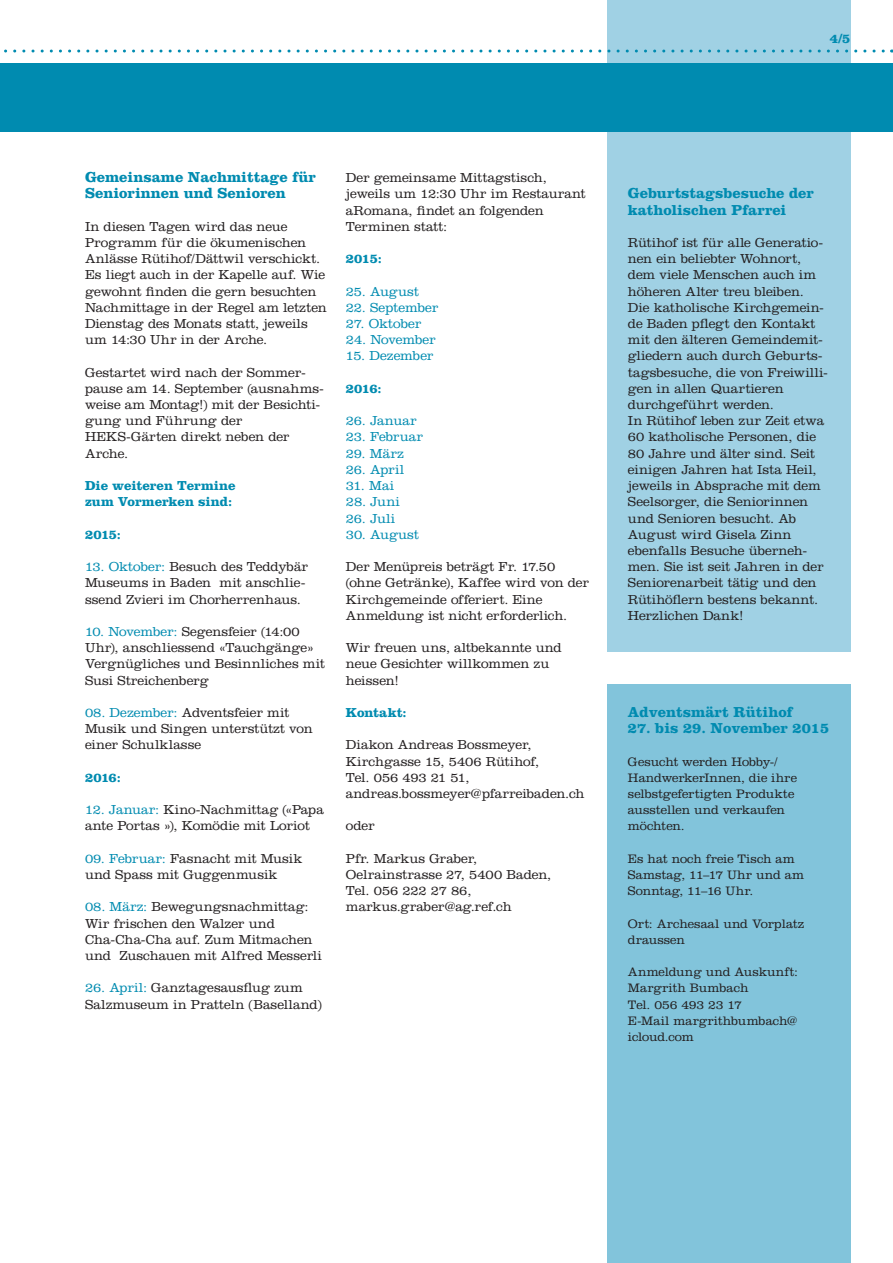
<style>
.page{position:relative;width:893px;height:1263px;background:#fff}
.page>*{position:absolute;margin:0;border:0;box-sizing:border-box;transform-origin:0 0}
.t1{font:700 15px/16.2px "Clarendon LT Std";color:#008bb0}
.t2{font:300 13.5px/16.2px "Clarendon LT Std";letter-spacing:-.005em;color:#231f20}
.t3{font:300 13.5px "Clarendon LT Std";letter-spacing:-.005em;color:#008bb0}
.t4{font:700 13.5px/16.2px "Clarendon LT Std";letter-spacing:-.005em;color:#008bb0}
.t5{font:300 12.75px/16.2px "Clarendon LT Std";letter-spacing:-.005em;color:#231f20}
.s1{color:#008bb0}
</style>
<div class="page">
<div style="left:607px;top:0;width:243px;height:652px;background:#a0d1e4"></div>
<svg style="left:4px;top:50px;width:888px;height:3px"></svg>
<div style="left:607px;top:684px;width:243px;height:579px;background:#82c4db"></div>
<div style="left:0;top:64px;width:893px;height:68px;background:#008bb0"></div>
<p class="t4" style="left:830px;top:30px;width:22px">4/5</p>
<p class="t1" style="left:85px;top:169px;width:232px">Gemeinsame Nachmittage für<br>Seniorinnen und Senioren</p>
<p class="t2" style="left:85px;top:218px;width:243px">In diesen Tagen wird das neue<br>Programm für die ökumenischen<br>Anlässe Rütihof/Dättwil verschickt.<br>Es liegt auch in der Kapelle auf. Wie gewohnt finden die gern besuchten<br>Nachmittage in der Regel am letzten<br>Dienstag des Monats statt, jeweils um 14:30 Uhr in der Arche.</p>
<p class="t2" style="left:85px;top:364px;width:240px">Gestartet wird nach der Sommer&shy;pause am 14. September (ausnahms&shy;weise am Montag!) mit der Besichti&shy;gung und Führung der<br>HEKS-Gärten direkt neben der<br>Arche.</p>
<p class="t4" style="left:85px;top:477px;width:152px">Die weiteren Termine zum Vormerken sind:</p>
<p class="t4" style="left:85px;top:526px;width:37px">2015:</p>
<p class="t2" style="left:85px;top:558px;width:225px"><span class="s1">13. Oktober:</span> Besuch des Teddybär<br>Museums in Baden mit anschlie&shy;ssend Zvieri im Chorherrenhaus.</p>
<p class="t2" style="left:85px;top:623px;width:242px"><span class="s1">10. November:</span> Segensfeier (14:00<br>Uhr), anschliessend «Tauchgänge»<br>Vergnügliches und Besinnliches mit<br>Susi Streichenberg</p>
<p class="t2" style="left:85px;top:704px;width:229px"><span class="s1">08. Dezember:</span> Adventsfeier mit<br>Musik und Singen unterstützt von einer Schulklasse</p>
<p class="t4" style="left:85px;top:769px;width:37px">2016:</p>
<p class="t2" style="left:85px;top:801px;width:240px"><span class="s1">12. Januar:</span> Kino-Nachmittag («Papa ante Portas »), Komödie mit Loriot</p>
<p class="t2" style="left:85px;top:850px;width:219px"><span class="s1">09. Februar:</span> Fasnacht mit Musik und Spass mit Guggenmusik</p>
<p class="t2" style="left:85px;top:899px;width:238px"><span class="s1">08. März:</span> Bewegungsnachmittag:<br>Wir frischen den Walzer und<br>Cha-Cha-Cha auf. Zum Mitmachen und Zuschauen mit Alfred Messerli</p>
<p class="t2" style="left:85px;top:980px;width:238px"><span class="s1">26. April:</span> Ganztagesausflug zum<br>Salzmuseum in Pratteln (Baselland)</p>
<p class="t2" style="left:346px;top:170px;width:242px">Der gemeinsame Mittagstisch, jeweils um 12:30 Uhr im Restaurant aRomana, findet an folgenden<br>Terminen statt:</p>
<p class="t4" style="left:346px;top:250px;width:37px">2015:</p>
<p class="t3" style="left:346px;top:283px;width:75px">25. August</p>
<p class="t3" style="left:346px;top:300px;width:94px">22. September</p>
<p class="t3" style="left:346px;top:316px;width:77px">27. Oktober</p>
<p class="t3" style="left:346px;top:332px;width:92px">24. November</p>
<p class="t3" style="left:346px;top:348px;width:89px">15. Dezember</p>
<p class="t4" style="left:346px;top:380px;width:37px">2016:</p>
<p class="t3" style="left:346px;top:413px;width:72px">26. Januar</p>
<p class="t3" style="left:346px;top:429px;width:79px">23. Februar</p>
<p class="t3" style="left:346px;top:445px;width:59px">29. März</p>
<p class="t3" style="left:346px;top:462px;width:60px">26. April</p>
<p class="t3" style="left:346px;top:478px;width:50px">31. Mai</p>
<p class="t3" style="left:346px;top:494px;width:56px">28. Juni</p>
<p class="t3" style="left:346px;top:510px;width:51px">26. Juli</p>
<p class="t3" style="left:346px;top:526px;width:75px">30. August</p>
<p class="t2" style="left:346px;top:558px;width:245px">Der Menüpreis beträgt Fr. 17.50 (ohne Getränke), Kaffee wird von der Kirchgemeinde offeriert. Eine Anmeldung ist nicht erforderlich.</p>
<p class="t2" style="left:346px;top:639px;width:218px">Wir freuen uns, altbekannte und neue Gesichter willkommen zu heissen!</p>
<p class="t4" style="left:346px;top:704px;width:62px">Kontakt:</p>
<p class="t2" style="left:346px;top:737px;width:240px">Diakon Andreas Bossmeyer,<br>Kirchgasse 15, 5406 Rütihof,<br>Tel. 056 493 21 51, andreas.bossmeyer@pfarreibaden.ch</p>
<p class="t2" style="left:346px;top:818px;width:30px">oder</p>
<p class="t2" style="left:346px;top:850px;width:207px">Pfr. Markus Graber,<br>Oelrainstrasse 27, 5400 Baden,<br>Tel. 056 222 27 86, markus.graber@ag.ref.ch</p>
<p class="t1" style="left:628px;top:185px;width:188px">Geburtstagsbesuche der katholischen Pfarrei</p>
<p class="t2" style="left:628px;top:234px;width:201px">Rütihof ist für alle Generatio&shy;nen ein beliebter Wohnort, dem viele Menschen auch im höheren Alter treu bleiben.<br>Die katholische Kirchgemein&shy;de Baden pflegt den Kontakt mit den älteren Gemeindemit&shy;gliedern auch durch Geburts&shy;tagsbesuche, die von Freiwilli&shy;gen in allen Quartieren durchgeführt werden.<br>In Rütihof leben zur Zeit etwa<br>60 katholische Personen, die<br>80 Jahre und älter sind. Seit einigen Jahren hat Ista Heil, jeweils in Absprache mit dem<br>Seelsorger, die Seniorinnen und Senioren besucht. Ab<br>August wird Gisela Zinn ebenfalls Besuche überneh&shy;men. Sie ist seit Jahren in der<br>Seniorenarbeit tätig und den<br>Rütihöflern bestens bekannt.<br>Herzlichen Dank!</p>
<p class="t1" style="left:628px;top:704px;width:166px">Adventsmärt Rütihof</p>
<p class="t1" style="left:628px;top:720px;width:203px">27. bis 29. November 2015</p>
<p class="t5" style="left:628px;top:753px;width:171px">Gesucht werden Hobby-/<br>HandwerkerInnen, die ihre selbstgefertigten Produkte ausstellen und verkaufen möchten.</p>
<p class="t5" style="left:628px;top:850px;width:178px">Es hat noch freie Tisch am<br>Samstag, 11–17 Uhr und am<br>Sonntag, 11–16 Uhr.</p>
<p class="t5" style="left:628px;top:915px;width:178px">Ort: Archesaal und Vorplatz draussen</p>
<p class="t5" style="left:628px;top:964px;width:172px">Anmeldung und Auskunft:<br>Margrith Bumbach<br>Tel. 056 493 23 17<br>E-Mail margrithbumbach@ icloud.com</p>
</div>
